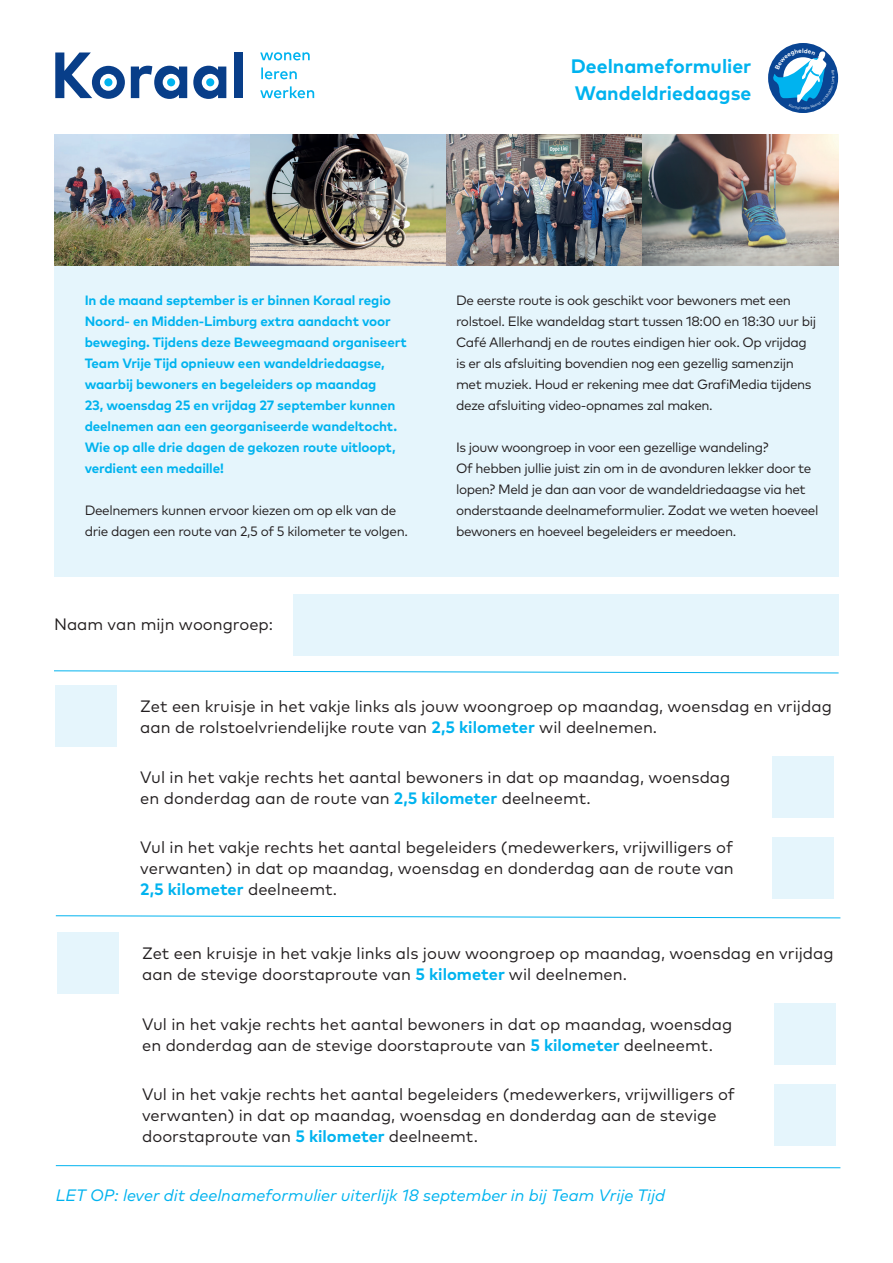
<style>
.page{position:relative;width:893px;height:1263px;background:#fff}
.page>*{position:absolute;margin:0;border:0;box-sizing:border-box;transform-origin:0 0}
.t1{font:700 19.5px/27px "Mark OT";color:#00b3ef}
.t2{font:16.5px/21px "Mark OT";color:#231f20}
.t3{font:italic 16.5px "Mark OT";color:#00b3ef}
.t4{font:13.5px/21px "Mark OT";letter-spacing:-.03em;color:#231f20}
.t5{font:700 13.5px/21px "Mark OT";letter-spacing:-.01em;color:#00b3ef}
.s1{font-weight:700;color:#00b3ef}
</style>
<div class="page">
<svg style="left:193px;top:66px;width:33px;height:33px"></svg>
<div style="left:206px;top:78px;width:8px;height:8px;background:#00b3ef;border-radius:50%"></div>
<svg style="left:55px;top:52px;width:70px;height:47px"></svg>
<svg style="left:131px;top:66px;width:56px;height:33px"></svg>
<div style="left:235px;top:52px;width:8px;height:46px;background:#083e89"></div>
<svg style="left:260px;top:86px;width:54px;height:12px"></svg>
<svg style="left:261px;top:67px;width:36px;height:12px"></svg>
<svg style="left:260px;top:52px;width:50px;height:8px"></svg>
<div style="left:54px;top:266px;width:785px;height:310px;background:#e5f5fc"></div>
<img style="left:54px;top:134px;width:785px;height:132px">
<img style="left:250px;top:135px;width:196px;height:131px">
<img style="left:446px;top:135px;width:196px;height:131px">
<img style="left:643px;top:134px;width:196px;height:131px">
<div style="left:294px;top:594px;width:545px;height:62px;background:#e5f5fc"></div>
<svg style="left:54px;top:670px;width:785px;height:4px"></svg>
<div style="left:56px;top:686px;width:61px;height:61px;background:#e5f5fc"></div>
<div style="left:772px;top:756px;width:62px;height:61px;background:#e5f5fc"></div>
<div style="left:772px;top:837px;width:62px;height:61px;background:#e5f5fc"></div>
<svg style="left:55px;top:915px;width:786px;height:4px"></svg>
<div style="left:58px;top:933px;width:61px;height:61px;background:#e5f5fc"></div>
<div style="left:774px;top:1003px;width:61px;height:61px;background:#e5f5fc"></div>
<div style="left:774px;top:1084px;width:61px;height:61px;background:#e5f5fc"></div>
<svg style="left:55px;top:1165px;width:786px;height:3px"></svg>
<svg style="left:768px;top:43px;width:70px;height:70px"></svg>
<p class="t1" style="left:571px;top:52px;width:182px">Deelnameformulier<br>Wandeldriedaagse</p>
<p class="t5" style="left:85px;top:289px;width:324px">In de maand september is er binnen Koraal regio Noord- en Midden-Limburg extra aandacht voor beweging. Tijdens deze Beweegmaand organiseert Team Vrije Tijd opnieuw een wandeldriedaagse, waarbij bewoners en begeleiders op maandag<br>23, woensdag 25 en vrijdag 27 september kunnen deelnemen aan een georganiseerde wandeltocht.<br>Wie op alle drie dagen de gekozen route uitloopt, verdient een medaille!</p>
<p class="t4" style="left:85px;top:499px;width:325px">Deelnemers kunnen ervoor kiezen om op elk van de drie dagen een route van 2,5 of 5 kilometer te volgen.</p>
<p class="t2" style="left:54px;top:614px;width:221px">Naam van mijn woongroep:</p>
<p class="t4" style="left:456px;top:289px;width:362px">De eerste route is ook geschikt voor bewoners met een rolstoel. Elke wandeldag start tussen 18:00 en 18:30 uur bij Café Allerhandj en de routes eindigen hier ook. Op vrijdag is er als afsluiting bovendien nog een gezellig samenzijn met muziek. Houd er rekening mee dat GrafiMedia tijdens deze afsluiting video-opnames zal maken.</p>
<p class="t4" style="left:456px;top:436px;width:364px">Is jouw woongroep in voor een gezellige wandeling?<br>Of hebben jullie juist zin om in de avonduren lekker door te lopen? Meld je dan aan voor de wandeldriedaagse via het onderstaande deelnameformulier. Zodat we weten hoeveel bewoners en hoeveel begeleiders er meedoen.</p>
<p class="t2" style="left:140px;top:696px;width:693px">Zet een kruisje in het vakje links als jouw woongroep op maandag, woensdag en vrijdag aan de rolstoelvriendelijke route van <span class="s1">2,5 kilometer</span> wil deelnemen.</p>
<p class="t2" style="left:140px;top:766px;width:592px">Vul in het vakje rechts het aantal bewoners in dat op maandag, woensdag en donderdag aan de route van <span class="s1">2,5 kilometer</span> deelneemt.</p>
<p class="t2" style="left:140px;top:837px;width:595px;text-align:justify">Vul in het vakje rechts het aantal begeleiders (medewerkers, vrijwilligers of verwanten) in dat op maandag, woensdag en donderdag aan de route van <span class="s1">2,5 kilometer</span> deelneemt.</p>
<p class="t2" style="left:142px;top:943px;width:693px">Zet een kruisje in het vakje links als jouw woongroep op maandag, woensdag en vrijdag aan de stevige doorstaproute van <span class="s1">5 kilometer</span> wil deelnemen.</p>
<p class="t2" style="left:142px;top:1013px;width:592px">Vul in het vakje rechts het aantal bewoners in dat op maandag, woensdag en donderdag aan de stevige doorstaproute van <span class="s1">5 kilometer</span> deelneemt.</p>
<p class="t2" style="left:142px;top:1084px;width:594px">Vul in het vakje rechts het aantal begeleiders (medewerkers, vrijwilligers of verwanten) in dat op maandag, woensdag en donderdag aan de stevige doorstaproute van <span class="s1">5 kilometer</span> deelneemt.</p>
<p class="t3" style="left:56px;top:1185px;width:611px">LET OP: lever dit deelnameformulier uiterlijk 18 september in bij Team Vrije Tijd</p>
</div>
